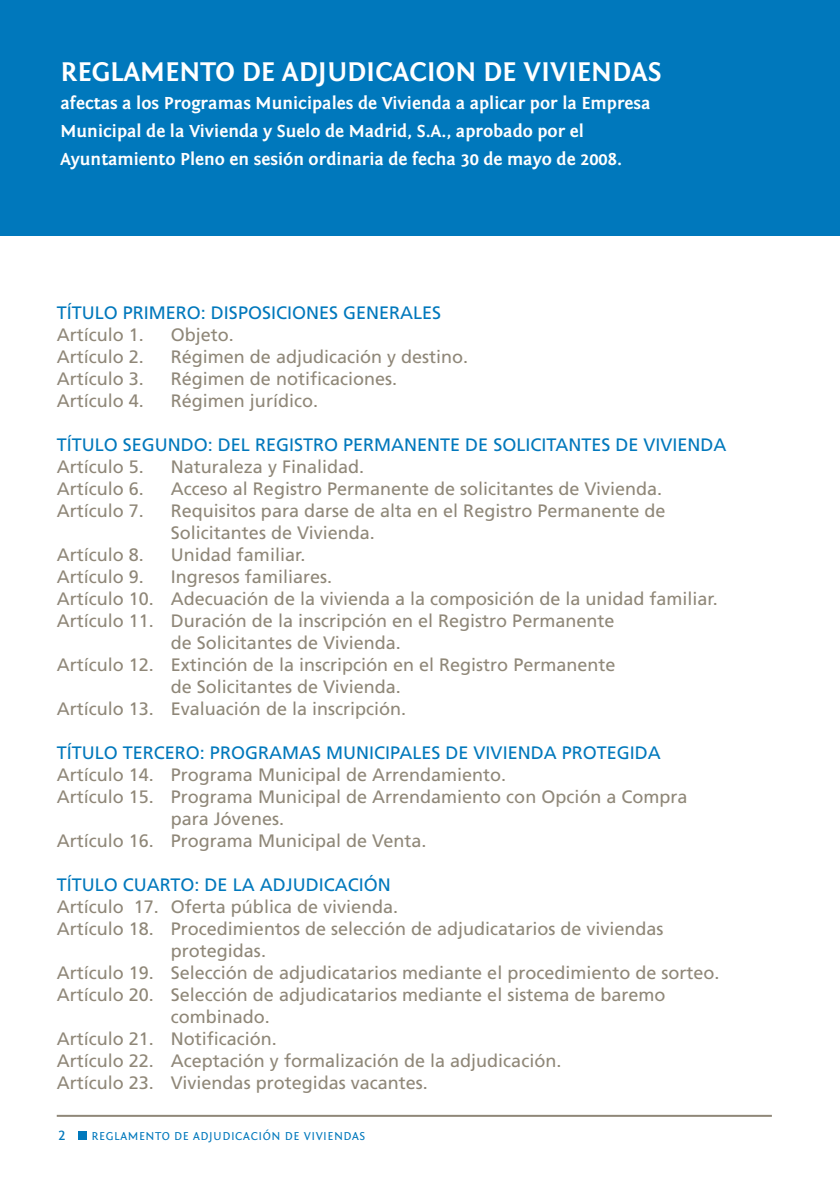
<style>
.page{position:relative;width:840px;height:1191px;background:#fff}
.page>*{position:absolute;margin:0;border:0;box-sizing:border-box;transform-origin:0 0}
.t1{font:700 28px "Fontin Sans";color:#fff}
.t2{font:18px/22px "Frutiger";color:#8f8778}
.t3{font:18px "Frutiger";color:#0078bc}
.t4{font:700 18px/28px "Fontin Sans";color:#fff}
.t5{font:12px "Fontin Sans Small Caps";letter-spacing:.045em;color:#0078bc}
</style>
<div class="page">
<div style="left:0;top:0;width:839px;height:235px;background:#0078bc"></div>
<hr style="left:57px;top:1114px;width:714px;height:2px;background:#8f8778">
<div style="left:78px;top:1131px;width:9px;height:9px;background:#0078bc"></div>
<h1 class="t1" style="left:60px;top:56px;width:602px">REGLAMENTO DE ADJUDICACION DE VIVIENDAS</h1>
<p class="t4" style="left:60px;top:89px;width:591px">afectas a los Programas Municipales de Vivienda a aplicar por la Empresa<br>Municipal de la Vivienda y Suelo de Madrid, S.A., aprobado por el<br>Ayuntamiento Pleno en sesión ordinaria de fecha 30 de mayo de 2008.</p>
<p class="t3" style="left:57px;top:302px;width:386px">TÍTULO PRIMERO: DISPOSICIONES GENERALES</p>
<p class="t2" style="left:57px;top:323px;width:89px">Artículo 1.</p>
<p class="t2" style="left:171px;top:323px;width:65px">Objeto.</p>
<p class="t2" style="left:57px;top:345px;width:89px">Artículo 2.</p>
<p class="t2" style="left:171px;top:345px;width:299px">Régimen de adjudicación y destino.</p>
<p class="t2" style="left:57px;top:367px;width:89px">Artículo 3.</p>
<p class="t2" style="left:171px;top:367px;width:228px">Régimen de notificaciones.</p>
<p class="t2" style="left:57px;top:389px;width:89px">Artículo 4.</p>
<p class="t2" style="left:171px;top:389px;width:149px">Régimen jurídico.</p>
<p class="t3" style="left:57px;top:434px;width:671px">TÍTULO SEGUNDO: DEL REGISTRO PERMANENTE DE SOLICITANTES DE VIVIENDA</p>
<p class="t2" style="left:57px;top:455px;width:89px">Artículo 5.</p>
<p class="t2" style="left:171px;top:455px;width:195px">Naturaleza y Finalidad.</p>
<p class="t2" style="left:57px;top:477px;width:89px">Artículo 6.</p>
<p class="t2" style="left:171px;top:477px;width:492px">Acceso al Registro Permanente de solicitantes de Vivienda.</p>
<p class="t2" style="left:57px;top:499px;width:89px">Artículo 7.</p>
<p class="t2" style="left:171px;top:499px;width:496px">Requisitos para darse de alta en el Registro Permanente de<br>Solicitantes de Vivienda.</p>
<p class="t2" style="left:57px;top:543px;width:89px">Artículo 8.</p>
<p class="t2" style="left:171px;top:543px;width:136px">Unidad familiar.</p>
<p class="t2" style="left:57px;top:565px;width:89px">Artículo 9.</p>
<p class="t2" style="left:171px;top:565px;width:163px">Ingresos familiares.</p>
<p class="t2" style="left:57px;top:587px;width:662px">Artículo 10. Adecuación de la vivienda a la composición de la unidad familiar.</p>
<p class="t2" style="left:57px;top:609px;width:559px">Artículo 11. Duración de la inscripción en el Registro Permanente</p>
<p class="t2" style="left:171px;top:631px;width:231px">de Solicitantes de Vivienda.</p>
<p class="t2" style="left:57px;top:653px;width:560px">Artículo 12. Extinción de la inscripción en el Registro Permanente</p>
<p class="t2" style="left:171px;top:675px;width:231px">de Solicitantes de Vivienda.</p>
<p class="t2" style="left:57px;top:697px;width:351px">Artículo 13. Evaluación de la inscripción.</p>
<p class="t3" style="left:57px;top:742px;width:605px">TÍTULO TERCERO: PROGRAMAS MUNICIPALES DE VIVIENDA PROTEGIDA</p>
<p class="t2" style="left:57px;top:763px;width:451px">Artículo 14. Programa Municipal de Arrendamiento.</p>
<p class="t2" style="left:57px;top:785px;width:632px">Artículo 15. Programa Municipal de Arrendamiento con Opción a Compra</p>
<p class="t2" style="left:171px;top:807px;width:115px">para Jóvenes.</p>
<p class="t2" style="left:57px;top:829px;width:371px">Artículo 16. Programa Municipal de Venta.</p>
<p class="t3" style="left:57px;top:874px;width:335px">TÍTULO CUARTO: DE LA ADJUDICACIÓN</p>
<p class="t2" style="left:57px;top:895px;width:343px">Artículo 17. Oferta pública de vivienda.</p>
<p class="t2" style="left:57px;top:917px;width:608px">Artículo 18. Procedimientos de selección de adjudicatarios de viviendas</p>
<p class="t2" style="left:171px;top:939px;width:97px">protegidas.</p>
<p class="t2" style="left:57px;top:961px;width:664px">Artículo 19. Selección de adjudicatarios mediante el procedimiento de sorteo.</p>
<p class="t2" style="left:57px;top:983px;width:610px">Artículo 20. Selección de adjudicatarios mediante el sistema de baremo</p>
<p class="t2" style="left:171px;top:1005px;width:100px">combinado.</p>
<p class="t2" style="left:57px;top:1027px;width:221px">Artículo 21. Notificación.</p>
<p class="t2" style="left:57px;top:1049px;width:506px">Artículo 22. Aceptación y formalización de la adjudicación.</p>
<p class="t2" style="left:57px;top:1071px;width:372px">Artículo 23. Viviendas protegidas vacantes.</p>
<p class="t5" style="left:92px;top:1129px;width:275px">REGLAMENTO DE ADJUDICACIÓN DE VIVIENDAS</p>
</div>
